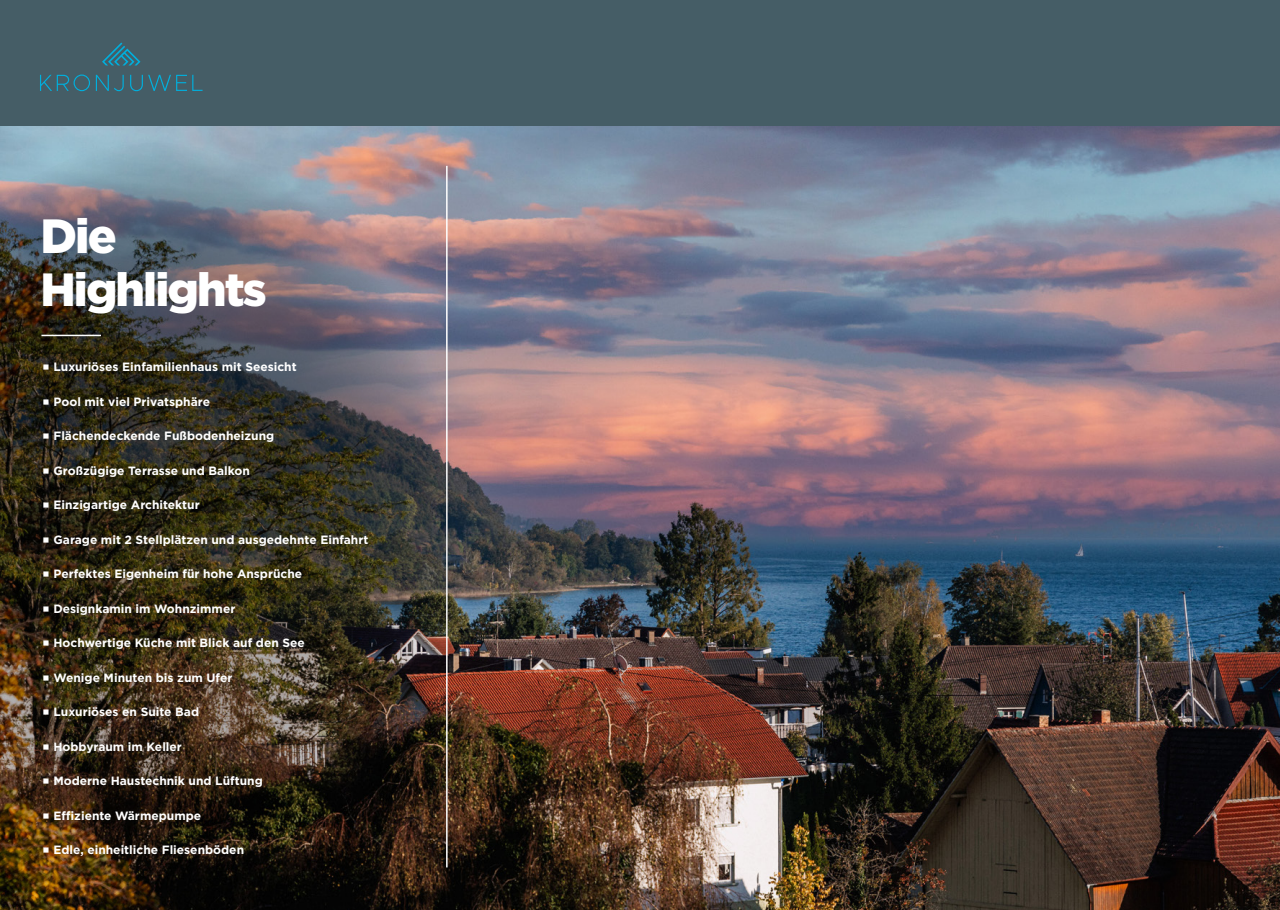
<style>
.page{position:relative;width:1280px;height:910px;background:#fff}
.page>*{position:absolute;margin:0;border:0;box-sizing:border-box;transform-origin:0 0}
.t1{font:900 48px "Gotham";color:#fff}
.t2{font:900 46.5px "Gotham";letter-spacing:-.04em;color:#fff}
.t3{font:700 12px "Gotham";color:#fff}
.s1{font-family:"Source Code Variable";font-weight:400}
</style>
<div class="page">
<div style="left:0;top:0;width:1280px;height:127px;background:#455d66"></div>
<svg style="left:102px;top:43px;width:38px;height:22px"></svg>
<svg style="left:40px;top:75px;width:50px;height:16px"></svg>
<svg style="left:96px;top:75px;width:28px;height:16px"></svg>
<svg style="left:130px;top:75px;width:73px;height:16px"></svg>
<img style="left:0;top:127px;width:1280px;height:783px">
<img style="left:0;top:142px;width:457px;height:768px">
<hr style="left:41px;top:335px;width:60px;height:1px;background:#fff">
<h1 class="t1" style="left:40px;top:202px;width:78px">Die</h1>
<h2 class="t2" style="left:40px;top:258px;width:228px">Highlights</h2>
<p class="t3" style="left:43px;top:359px;width:256px"><span class="s1">■</span> Luxuriöses Einfamilienhaus mit Seesicht</p>
<p class="t3" style="left:43px;top:393px;width:169px"><span class="s1">■</span> Pool mit viel Privatsphäre</p>
<p class="t3" style="left:43px;top:428px;width:233px"><span class="s1">■</span> Flächendeckende Fußbodenheizung</p>
<p class="t3" style="left:43px;top:462px;width:209px"><span class="s1">■</span> Großzügige Terrasse und Balkon</p>
<p class="t3" style="left:43px;top:497px;width:159px"><span class="s1">■</span> Einzigartige Architektur</p>
<p class="t3" style="left:43px;top:531px;width:327px"><span class="s1">■</span> Garage mit 2 Stellplätzen und ausgedehnte Einfahrt</p>
<p class="t3" style="left:43px;top:566px;width:261px"><span class="s1">■</span> Perfektes Eigenheim für hohe Ansprüche</p>
<p class="t3" style="left:43px;top:600px;width:194px"><span class="s1">■</span> Designkamin im Wohnzimmer</p>
<p class="t3" style="left:43px;top:635px;width:264px"><span class="s1">■</span> Hochwertige Küche mit Blick auf den See</p>
<p class="t3" style="left:43px;top:669px;width:191px"><span class="s1">■</span> Wenige Minuten bis zum Ufer</p>
<p class="t3" style="left:43px;top:704px;width:158px"><span class="s1">■</span> Luxuriöses en Suite Bad</p>
<p class="t3" style="left:43px;top:738px;width:141px"><span class="s1">■</span> Hobbyraum im Keller</p>
<p class="t3" style="left:43px;top:773px;width:222px"><span class="s1">■</span> Moderne Haustechnik und Lüftung</p>
<p class="t3" style="left:43px;top:807px;width:160px"><span class="s1">■</span> Effiziente Wärmepumpe</p>
<p class="t3" style="left:43px;top:842px;width:203px"><span class="s1">■</span> Edle, einheitliche Fliesenböden</p>
</div>
